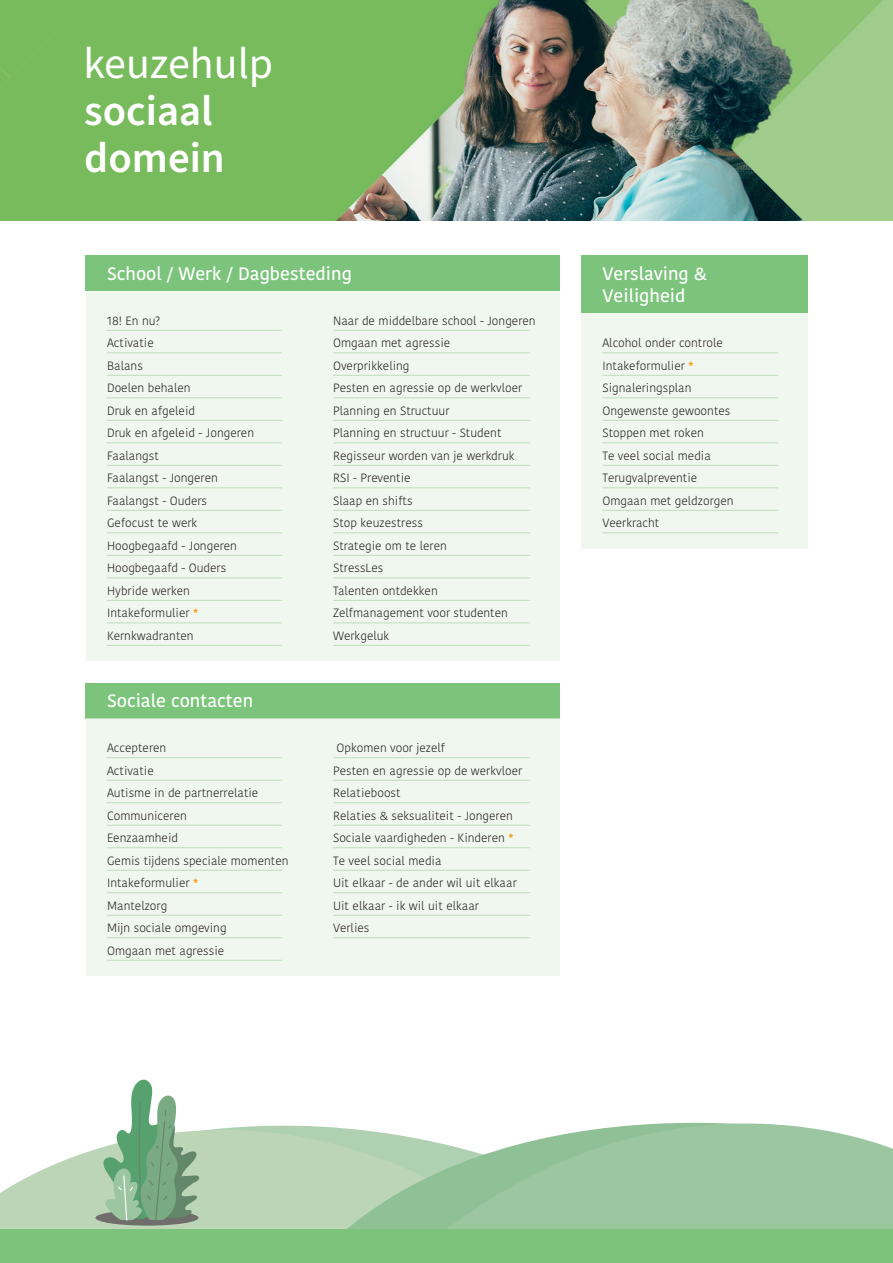
<style>
.page{position:relative;width:893px;height:1263px;background:#fff}
.page>*{position:absolute;margin:0;border:0;box-sizing:border-box;transform-origin:0 0}
.Alineastijl_2{font:43.95px "Source Sans Pro";color:#fff}
.Alineastijl_2-2{font:600 42.75px "Source Sans Pro";color:#fff}
.Titel{font:500 18px "Kohinoor Devanagari";color:#fff}
.Programma{font:300 12px "Kohinoor Devanagari";color:#231f20}
.s1{font-weight:700;color:#f9a026}
</style>
<div class="page">
<svg style="left:208px;top:1125px;width:126px;height:5px"></svg>
<svg style="left:0;top:1130px;width:334px;height:100px;fill:#bcd5b7"></svg>
<svg style="left:334px;top:1127px;width:101px;height:103px;background:#b0d0b1"></svg>
<svg style="left:435px;top:1123px;width:458px;height:107px;background:#a2caa7"></svg>
<svg style="left:95px;top:1080px;width:104px;height:145px"></svg>
<div style="left:0;top:1230px;width:893px;height:33px;background:#7cc47c"></div>
<div style="left:86px;top:255px;width:474px;height:36px;background:#7cc47c"></div>
<div style="left:86px;top:291px;width:474px;height:370px;background:#f0f7ef"></div>
<hr style="left:107px;top:330px;width:175px;height:1px;background:#bddeb9">
<hr style="left:107px;top:352px;width:175px;height:1px;background:#bddeb9">
<hr style="left:107px;top:375px;width:175px;height:1px;background:#bddeb9">
<hr style="left:107px;top:397px;width:175px;height:1px;background:#bddeb9">
<hr style="left:107px;top:420px;width:175px;height:1px;background:#bddeb9">
<hr style="left:107px;top:442px;width:175px;height:1px;background:#bddeb9">
<hr style="left:107px;top:465px;width:175px;height:1px;background:#bddeb9">
<hr style="left:107px;top:487px;width:175px;height:1px;background:#bddeb9">
<hr style="left:107px;top:510px;width:175px;height:1px;background:#bddeb9">
<hr style="left:107px;top:532px;width:175px;height:1px;background:#bddeb9">
<hr style="left:107px;top:555px;width:175px;height:1px;background:#bddeb9">
<hr style="left:107px;top:577px;width:175px;height:1px;background:#bddeb9">
<hr style="left:107px;top:600px;width:175px;height:1px;background:#bddeb9">
<hr style="left:107px;top:622px;width:175px;height:1px;background:#bddeb9">
<hr style="left:107px;top:645px;width:175px;height:1px;background:#bddeb9">
<hr style="left:333px;top:330px;width:197px;height:1px;background:#bddeb9">
<hr style="left:333px;top:352px;width:197px;height:1px;background:#bddeb9">
<hr style="left:333px;top:375px;width:197px;height:1px;background:#bddeb9">
<hr style="left:333px;top:397px;width:197px;height:1px;background:#bddeb9">
<hr style="left:333px;top:420px;width:197px;height:1px;background:#bddeb9">
<hr style="left:333px;top:442px;width:197px;height:1px;background:#bddeb9">
<hr style="left:333px;top:465px;width:197px;height:1px;background:#bddeb9">
<hr style="left:333px;top:487px;width:197px;height:1px;background:#bddeb9">
<hr style="left:333px;top:510px;width:197px;height:1px;background:#bddeb9">
<hr style="left:333px;top:532px;width:197px;height:1px;background:#bddeb9">
<hr style="left:333px;top:555px;width:197px;height:1px;background:#bddeb9">
<hr style="left:333px;top:577px;width:197px;height:1px;background:#bddeb9">
<hr style="left:333px;top:600px;width:197px;height:1px;background:#bddeb9">
<hr style="left:333px;top:622px;width:197px;height:1px;background:#bddeb9">
<hr style="left:333px;top:645px;width:197px;height:1px;background:#bddeb9">
<div style="left:581px;top:255px;width:227px;height:59px;background:#7cc47c"></div>
<div style="left:581px;top:314px;width:227px;height:235px;background:#f0f7ef"></div>
<hr style="left:602px;top:352px;width:176px;height:1px;background:#bddeb9">
<hr style="left:602px;top:375px;width:176px;height:1px;background:#bddeb9">
<hr style="left:602px;top:397px;width:176px;height:1px;background:#bddeb9">
<hr style="left:602px;top:420px;width:176px;height:1px;background:#bddeb9">
<hr style="left:602px;top:442px;width:176px;height:1px;background:#bddeb9">
<hr style="left:602px;top:465px;width:176px;height:1px;background:#bddeb9">
<hr style="left:602px;top:487px;width:176px;height:1px;background:#bddeb9">
<hr style="left:602px;top:510px;width:176px;height:1px;background:#bddeb9">
<hr style="left:602px;top:532px;width:176px;height:1px;background:#bddeb9">
<div style="left:86px;top:682px;width:474px;height:36px;background:#7cc47c"></div>
<div style="left:86px;top:718px;width:474px;height:258px;background:#f0f7ef"></div>
<hr style="left:107px;top:757px;width:175px;height:1px;background:#bddeb9">
<hr style="left:107px;top:780px;width:175px;height:1px;background:#bddeb9">
<hr style="left:107px;top:802px;width:175px;height:1px;background:#bddeb9">
<hr style="left:107px;top:825px;width:175px;height:1px;background:#bddeb9">
<hr style="left:107px;top:847px;width:175px;height:1px;background:#bddeb9">
<hr style="left:107px;top:870px;width:175px;height:1px;background:#bddeb9">
<hr style="left:107px;top:892px;width:175px;height:1px;background:#bddeb9">
<hr style="left:107px;top:915px;width:175px;height:1px;background:#bddeb9">
<hr style="left:107px;top:937px;width:175px;height:1px;background:#bddeb9">
<hr style="left:107px;top:960px;width:175px;height:1px;background:#bddeb9">
<hr style="left:333px;top:757px;width:197px;height:1px;background:#bddeb9">
<hr style="left:333px;top:780px;width:197px;height:1px;background:#bddeb9">
<hr style="left:333px;top:802px;width:197px;height:1px;background:#bddeb9">
<hr style="left:333px;top:825px;width:197px;height:1px;background:#bddeb9">
<hr style="left:333px;top:847px;width:197px;height:1px;background:#bddeb9">
<hr style="left:333px;top:870px;width:197px;height:1px;background:#bddeb9">
<hr style="left:333px;top:892px;width:197px;height:1px;background:#bddeb9">
<hr style="left:333px;top:915px;width:197px;height:1px;background:#bddeb9">
<hr style="left:333px;top:937px;width:197px;height:1px;background:#bddeb9">
<img style="left:0;top:0;width:893px;height:221px">
<p class="Alineastijl_2" style="left:83px;top:34px;width:191px">keuzehulp</p>
<p class="Alineastijl_2-2" style="left:84px;top:82px;width:130px">sociaal</p>
<p class="Alineastijl_2-2" style="left:84px;top:129px;width:142px">domein</p>
<p class="Titel" style="left:107px;top:263px;width:246px">School / Werk / Dagbesteding</p>
<p class="Programma" style="left:107px;top:314px;width:55px">18! En nu?</p>
<p class="Programma" style="left:107px;top:336px;width:48px">Activatie</p>
<p class="Programma" style="left:107px;top:359px;width:37px">Balans</p>
<p class="Programma" style="left:107px;top:381px;width:85px">Doelen behalen</p>
<p class="Programma" style="left:107px;top:404px;width:90px">Druk en afgeleid</p>
<p class="Programma" style="left:107px;top:426px;width:149px">Druk en afgeleid - Jongeren</p>
<p class="Programma" style="left:107px;top:449px;width:53px">Faalangst</p>
<p class="Programma" style="left:107px;top:471px;width:112px">Faalangst - Jongeren</p>
<p class="Programma" style="left:107px;top:494px;width:102px">Faalangst - Ouders</p>
<p class="Programma" style="left:107px;top:516px;width:92px">Gefocust te werk</p>
<p class="Programma" style="left:107px;top:539px;width:132px">Hoogbegaafd - Jongeren</p>
<p class="Programma" style="left:107px;top:561px;width:121px">Hoogbegaafd - Ouders</p>
<p class="Programma" style="left:107px;top:584px;width:84px">Hybride werken</p>
<p class="Programma" style="left:107px;top:606px;width:93px">Intakeformulier <span class="s1">*</span></p>
<p class="Programma" style="left:107px;top:629px;width:88px">Kernkwadranten</p>
<p class="Programma" style="left:333px;top:314px;width:204px">Naar de middelbare school - Jongeren</p>
<p class="Programma" style="left:333px;top:336px;width:119px">Omgaan met agressie</p>
<p class="Programma" style="left:333px;top:359px;width:78px">Overprikkeling</p>
<p class="Programma" style="left:333px;top:381px;width:191px">Pesten en agressie op de werkvloer</p>
<p class="Programma" style="left:333px;top:404px;width:118px">Planning en Structuur</p>
<p class="Programma" style="left:333px;top:426px;width:170px">Planning en structuur - Student</p>
<p class="Programma" style="left:333px;top:449px;width:183px">Regisseur worden van je werkdruk</p>
<p class="Programma" style="left:333px;top:471px;width:79px">RSI - Preventie</p>
<p class="Programma" style="left:333px;top:494px;width:81px">Slaap en shifts</p>
<p class="Programma" style="left:333px;top:516px;width:91px">Stop keuzestress</p>
<p class="Programma" style="left:333px;top:539px;width:115px">Strategie om te leren</p>
<p class="Programma" style="left:333px;top:561px;width:52px">StressLes</p>
<p class="Programma" style="left:333px;top:584px;width:106px">Talenten ontdekken</p>
<p class="Programma" style="left:333px;top:606px;width:176px">Zelfmanagement voor studenten</p>
<p class="Programma" style="left:333px;top:629px;width:58px">Werkgeluk</p>
<p class="Titel" style="left:107px;top:690px;width:148px">Sociale contacten</p>
<p class="Programma" style="left:107px;top:741px;width:61px">Accepteren</p>
<p class="Programma" style="left:107px;top:764px;width:48px">Activatie</p>
<p class="Programma" style="left:107px;top:786px;width:153px">Autisme in de partnerrelatie</p>
<p class="Programma" style="left:107px;top:809px;width:81px">Communiceren</p>
<p class="Programma" style="left:107px;top:831px;width:73px">Eenzaamheid</p>
<p class="Programma" style="left:107px;top:854px;width:183px">Gemis tijdens speciale momenten</p>
<p class="Programma" style="left:107px;top:876px;width:93px">Intakeformulier <span class="s1">*</span></p>
<p class="Programma" style="left:107px;top:899px;width:62px">Mantelzorg</p>
<p class="Programma" style="left:107px;top:921px;width:121px">Mijn sociale omgeving</p>
<p class="Programma" style="left:107px;top:944px;width:119px">Omgaan met agressie</p>
<p class="Programma" style="left:337px;top:741px;width:110px">Opkomen voor jezelf</p>
<p class="Programma" style="left:333px;top:764px;width:191px">Pesten en agressie op de werkvloer</p>
<p class="Programma" style="left:333px;top:786px;width:69px">Relatieboost</p>
<p class="Programma" style="left:333px;top:809px;width:181px">Relaties &amp; seksualiteit - Jongeren</p>
<p class="Programma" style="left:333px;top:831px;width:182px">Sociale vaardigheden - Kinderen <span class="s1">*</span></p>
<p class="Programma" style="left:333px;top:854px;width:110px">Te veel social media</p>
<p class="Programma" style="left:333px;top:876px;width:185px">Uit elkaar - de ander wil uit elkaar</p>
<p class="Programma" style="left:333px;top:899px;width:147px">Uit elkaar - ik wil uit elkaar</p>
<p class="Programma" style="left:333px;top:921px;width:38px">Verlies</p>
<p class="Titel" style="left:602px;top:263px;width:106px">Verslaving &amp;</p>
<p class="Titel" style="left:602px;top:285px;width:85px">Veiligheid</p>
<p class="Programma" style="left:602px;top:336px;width:122px">Alcohol onder controle</p>
<p class="Programma" style="left:602px;top:359px;width:93px">Intakeformulier <span class="s1">*</span></p>
<p class="Programma" style="left:602px;top:381px;width:91px">Signaleringsplan</p>
<p class="Programma" style="left:602px;top:404px;width:130px">Ongewenste gewoontes</p>
<p class="Programma" style="left:602px;top:426px;width:103px">Stoppen met roken</p>
<p class="Programma" style="left:602px;top:449px;width:110px">Te veel social media</p>
<p class="Programma" style="left:602px;top:471px;width:96px">Terugvalpreventie</p>
<p class="Programma" style="left:602px;top:494px;width:133px">Omgaan met geldzorgen</p>
<p class="Programma" style="left:602px;top:516px;width:59px">Veerkracht</p>
</div>
